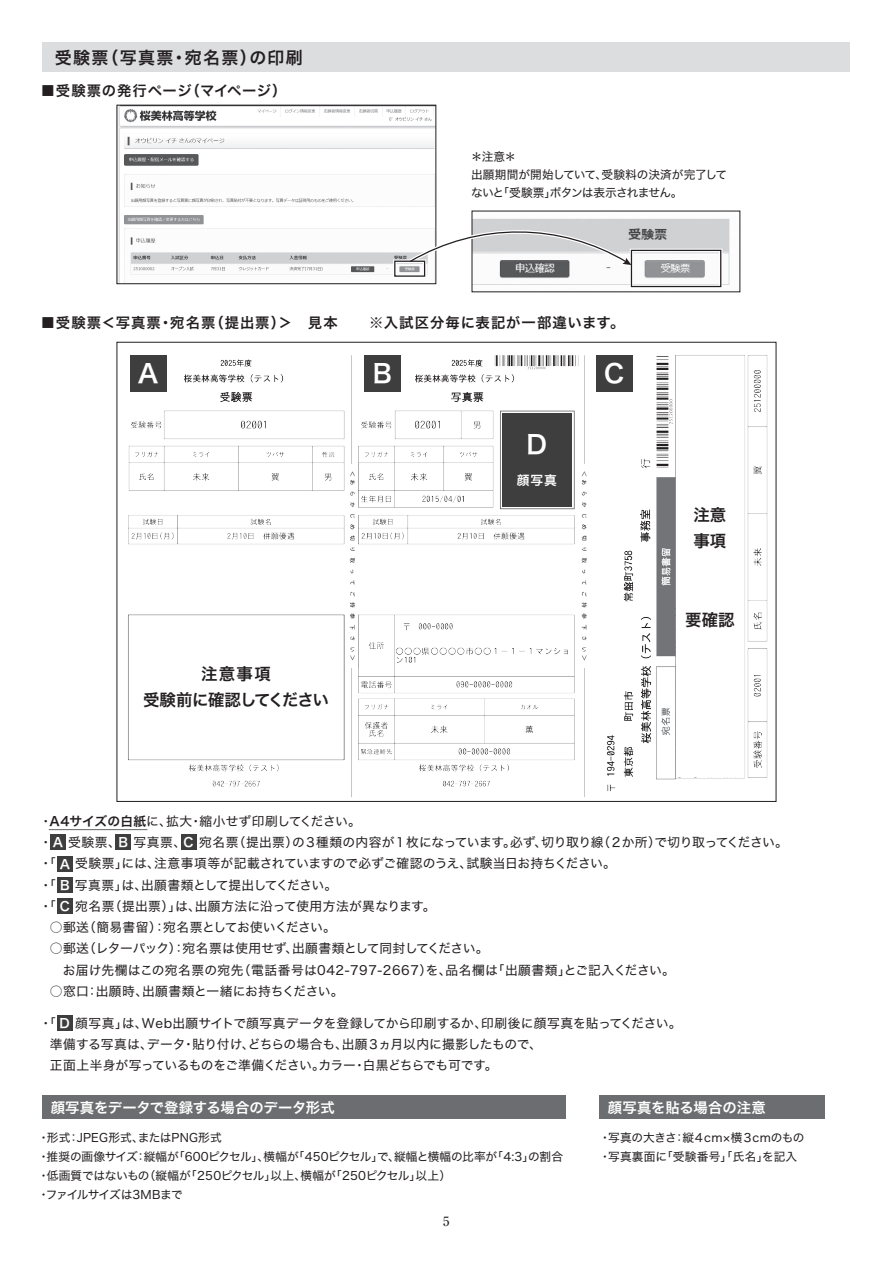
<style>
.page{position:relative;width:893px;height:1263px;background:#fff}
.page>*{position:absolute;margin:0;border:0;box-sizing:border-box;transform-origin:0 0}
.t1{font:25.5px "Hira Kaku Std W6";color:#fff}
.t2{font:16.95px "Hira Kaku Std W6";letter-spacing:.08em;color:#231f20}
.t3{font:16.5px/26.4px "Hira Kaku Std W6";letter-spacing:-.03em;color:#231f20;text-align:center}
.t4{font:16.5px/26.4px "Hira Kaku Std W6";color:#231f20}
.t5{font:14.4px "Hira Kaku Std W6";letter-spacing:.07em;color:#231f20}
.t6{font:14.4px "Hira Kaku Std W6";color:#fff}
.t7{font:14.4px "Hira Kaku Std W6";letter-spacing:.05em;color:#231f20}
.t8{font:12.75px/21.3px "Hira Kaku Std W4";color:#231f20}
.t9{font:12.75px/21.3px "Hira Kaku Std W4";letter-spacing:.02em;color:#231f20}
.t10{font:12.75px/21.3px "Hira Kaku Std W6";color:#fff;text-align:justify}
.t11{font:500 12.75px "Ryumin Pro";color:#231f20}
.t12{font:11.7px/19.2px "Hira Kaku Std W4";letter-spacing:-.01em;color:#231f20}
.s1{font-family:"Hira Kaku Std W6"}
</style>
<div class="page">
<img style="left:128px;top:355px;width:640px;height:442px">
<div style="left:43px;top:43px;width:807px;height:29px;background:#dcdddf"></div>
<img style="left:119px;top:107px;width:315px;height:175px">
<img style="left:474px;top:218px;width:256px;height:67px">
<div style="left:43px;top:1095px;width:523px;height:24px;background:#6c6d70"></div>
<div style="left:600px;top:1095px;width:225px;height:24px;background:#6c6d70"></div>
<div style="left:50px;top:835px;width:15px;height:15px;background:#3e3e3f"></div>
<div style="left:116px;top:835px;width:15px;height:15px;background:#3e3e3f"></div>
<div style="left:181px;top:835px;width:15px;height:15px;background:#3e3e3f"></div>
<div style="left:57px;top:1016px;width:15px;height:15px;background:#3e3e3f"></div>
<div style="left:57px;top:856px;width:16px;height:15px;background:#3e3e3f"></div>
<div style="left:57px;top:877px;width:16px;height:16px;background:#3e3e3f"></div>
<div style="left:57px;top:898px;width:16px;height:16px;background:#3e3e3f"></div>
<div style="left:117px;top:105px;width:319px;height:179px;border:1px solid #231f20"></div>
<div style="left:393px;top:259px;width:33px;height:19px;border:3px solid #fff"></div>
<div style="left:630px;top:249px;width:92px;height:39px;border:3px solid #fff"></div>
<div style="left:394px;top:261px;width:31px;height:16px;border:1px solid #231f20"></div>
<div style="left:631px;top:250px;width:90px;height:37px;border:1px solid #231f20"></div>
<svg style="left:406px;top:221px;width:233px;height:49px"></svg>
<hr style="left:49px;top:829px;width:98px;height:1px;background:#6c6d70">
<div style="left:130px;top:355px;width:36px;height:36px;background:#3e3e3f"></div>
<div style="left:365px;top:355px;width:36px;height:36px;background:#3e3e3f"></div>
<div style="left:596px;top:355px;width:36px;height:36px;background:#3e3e3f"></div>
<div style="left:502px;top:413px;width:70px;height:94px;background:#3e3e3f"></div>
<div style="left:131px;top:616px;width:210px;height:141px;background:#fff"></div>
<div style="left:676px;top:358px;width:66px;height:418px;background:#fff"></div>
<p class="t2" style="left:55px;top:44px;width:250px">受験票（写真票・宛名票）の印刷</p>
<p class="t7" style="left:41px;top:79px;width:247px">■受験票の発行ページ（マイページ）</p>
<p class="t12" style="left:471px;top:148px;width:258px;line-height:18px">＊注意＊<br>出願期間が開始していて、受験料の決済が完了してないと「受験票」ボタンは表示されません。</p>
<p class="t5" style="left:41px;top:311px;width:585px">■受験票＜写真票・宛名票（提出票）＞　見本　　※入試区分毎に表記が一部違います。</p>
<p class="t1" style="left:138px;top:354px;width:22px">A</p>
<p class="t1" style="left:373px;top:354px;width:21px">B</p>
<p class="t1" style="left:604px;top:354px;width:22px">C</p>
<p class="t3" style="left:143px;top:661px;width:187px">注意事項<br>受験前に確認してください</p>
<p class="t1" style="left:527px;top:425px;width:22px">D</p>
<p class="t10" style="left:517px;top:470px;width:42px">顔写真</p>
<p class="t4" style="left:693px;top:502px;width:34px">注意事項</p>
<p class="t4" style="left:685px;top:607px;width:51px">要確認</p>
<p class="t8" style="left:39px;top:810px;width:750px">・<span class="s1">A4サイズの白紙</span>に、拡大・縮小せず印刷してください。<br>・Ａ：受験票、Ｂ：写真票、Ｃ：宛名票（提出票）の３種類の内容が１枚になっています。必ず、切り取り線（２か所）で切り取ってください。・「Ａ：受験票」には、注意事項等が記載されていますので必ずご確認のうえ、試験当日お持ちください。<br>・「Ｂ：写真票」は、出願書類として提出してください。<br>・「Ｃ：宛名票（提出票）」は、出願方法に沿って使用方法が異なります。</p>
<p class="t8" style="left:50px;top:917px;width:288px">○郵送（簡易書留）：宛名票としてお使いください。</p>
<p class="t9" style="left:63px;top:938px;width:614px;text-indent:-13px">○郵送（レターパック）：宛名票は使用せず、出願書類として同封してください。<br>お届け先欄はこの宛名票の宛先（電話番号は042-797-2667）を、品名欄は「出願書類」とご記入ください。</p>
<p class="t8" style="left:50px;top:980px;width:295px">○窓口：出願時、出願書類と一緒にお持ちください。</p>
<p class="t8" style="left:50px;top:1012px;width:633px;text-indent:-11px">・「Ｄ：顔写真」は、Web出願サイトで顔写真データを登録してから印刷するか、印刷後に顔写真を貼ってください。準備する写真は、データ・貼り付け、どちらの場合も、出願３ヵ月以内に撮影したもので、<br>正面上半身が写っているものをご準備ください。カラー・白黒どちらでも可です。</p>
<p class="t10" style="left:53px;top:832px;width:12px">A</p>
<p class="t10" style="left:118px;top:832px;width:11px">B</p>
<p class="t10" style="left:184px;top:832px;width:12px">C</p>
<p class="t10" style="left:60px;top:853px;width:12px">A B C</p>
<p class="t10" style="left:59px;top:1013px;width:12px">D</p>
<p class="t6" style="left:51px;top:1096px;width:286px">顔写真をデータで登録する場合のデータ形式</p>
<p class="t6" style="left:608px;top:1096px;width:159px">顔写真を貼る場合の注意</p>
<p class="t12" style="left:38px;top:1128px;width:527px">・形式：JPEG形式、またはPNG形式<br>・推奨の画像サイズ：縦幅が「600ピクセル」、横幅が「450ピクセル」で、縦幅と横幅の比率が「4:3」の割合・低画質ではないもの（縦幅が「250ピクセル」以上、横幅が「250ピクセル」以上）<br>・ファイルサイズは3MBまで</p>
<p class="t12" style="left:599px;top:1128px;width:207px">・写真の大きさ：縦４cm×横３cmのもの・写真裏面に「受験番号」「氏名」を記入</p>
<p class="t11" style="left:443px;top:1211px;width:8px">5</p>
</div>
